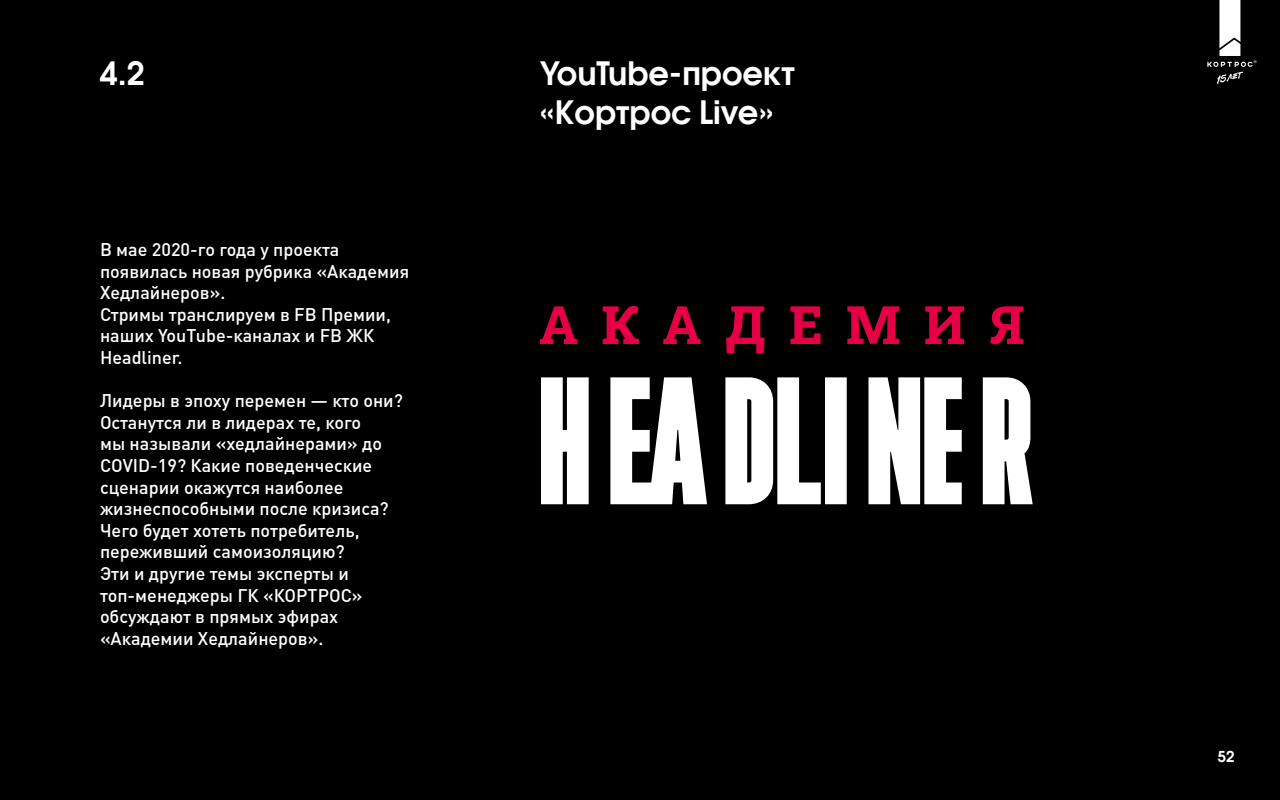
<style>
.page{position:relative;width:1280px;height:800px;background:#000}
.page>*{position:absolute;margin:0;border:0;box-sizing:border-box;transform-origin:0 0}
.t1{font:700 32px/38.4px "Avant Garde Gothic C";color:#fff}
.t2{font:500 18px/21.6px "DIN Cyr";color:#fff}
.t3{font:700 15px "Avant Garde Gothic C";color:#fff}
</style>
<div class="page">
<svg style="left:541px;top:377px;width:492px;height:127px;fill:#fff"></svg>
<svg style="left:540px;top:306px;width:37px;height:38px"></svg>
<svg style="left:603px;top:306px;width:36px;height:38px"></svg>
<svg style="left:663px;top:306px;width:38px;height:38px"></svg>
<svg style="left:726px;top:306px;width:39px;height:47px"></svg>
<svg style="left:790px;top:306px;width:30px;height:38px"></svg>
<svg style="left:847px;top:306px;width:52px;height:38px"></svg>
<svg style="left:925px;top:306px;width:39px;height:38px"></svg>
<svg style="left:990px;top:306px;width:33px;height:38px"></svg>
<svg style="left:1207px;top:0;width:50px;height:84px"></svg>
<h1 class="t1" style="left:100px;top:54px;width:46px">4.2</h1>
<p class="t2" style="left:100px;top:239px;width:311px">В мае 2020-го года у проекта появилась новая рубрика «Академия<br>Хедлайнеров».<br>Стримы транслируем в FB Премии, наших YouTube-каналах и FB ЖК<br>Headliner.</p>
<p class="t2" style="left:100px;top:390px;width:304px">Лидеры в эпоху перемен — кто они?<br>Останутся ли в лидерах те, кого<br>мы называли «хедлайнерами» до<br>COVID-19? Какие поведенческие сценарии окажутся наиболее жизнеспособными после кризиса?<br>Чего будет хотеть потребитель, переживший самоизоляцию?<br>Эти и другие темы эксперты и топ-менеджеры ГК «КОРТРОС» обсуждают в прямых эфирах «Академии Хедлайнеров».</p>
<h1 class="t1" style="left:540px;top:54px;width:257px">YouTube-проект «Кортрос Live»</h1>
<p class="t3" style="left:1218px;top:747px;width:18px">52</p>
</div>
